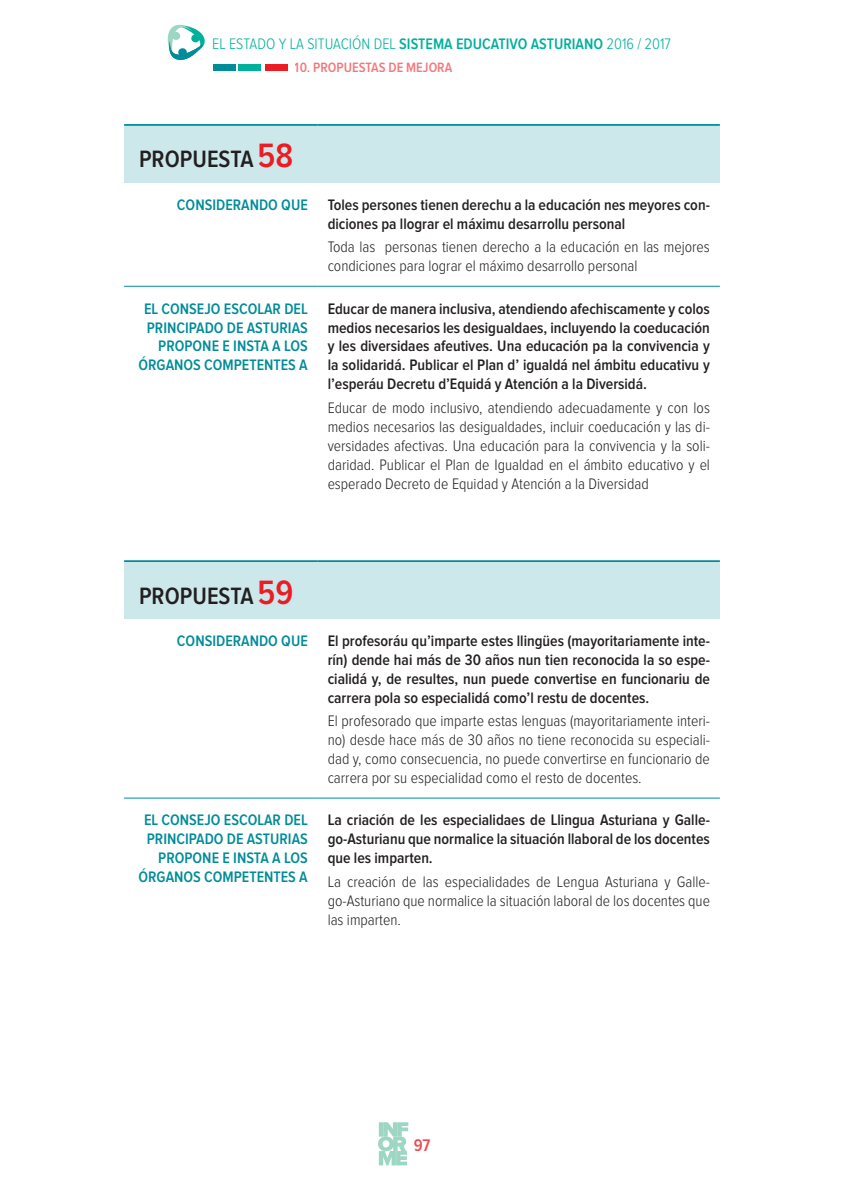
<style>
.page{position:relative;width:844px;height:1191px;background:#fff}
.page>*{position:absolute;margin:0;border:0;box-sizing:border-box;transform-origin:0 0}
.t1{font:600 24.5px "Proxima Nova Cond";color:#231f20}
.t2{font:600 17.5px "Proxima Nova Cond";color:#ed1c24}
.t3{font:300 15.75px/18.9px "Proxima Nova Cond";color:#231f20;text-align:justify}
.t4{font:600 15.75px/18.9px "Proxima Nova Cond";color:#231f20;text-align:justify}
.t5{font:600 15.75px/18.9px "Proxima Nova Cond";color:#008c99;text-align:right}
.t6{font:300 15.75px "Proxima Nova Cond";color:#00b09c}
.t7{font:600 14px "Proxima Nova Cond";color:#ed1c24}
.s1{font-weight:600}
.s2{font-size:35px;color:#ed1c24}
</style>
<div class="page">
<svg style="left:378px;top:1122px;width:30px;height:43px"></svg>
<div style="left:213px;top:64px;width:22px;height:7px;background:#008c99"></div>
<div style="left:238px;top:64px;width:23px;height:7px;background:#00b09c"></div>
<div style="left:265px;top:64px;width:22px;height:7px;background:#ed1c24"></div>
<svg style="left:167px;top:24px;width:38px;height:36px"></svg>
<div style="left:178px;top:48px;width:9px;height:9px;background:#008c99;border-radius:4px"></div>
<div style="left:124px;top:125px;width:595px;height:57px;background:#cce8eb"></div>
<hr style="left:124px;top:286px;width:193px;height:1px;background:#008c99">
<hr style="left:317px;top:286px;width:402px;height:1px;background:#008c99">
<hr style="left:124px;top:124px;width:193px;height:2px;background:#008c99">
<hr style="left:317px;top:124px;width:402px;height:2px;background:#008c99">
<div style="left:124px;top:561px;width:595px;height:57px;background:#cce8eb"></div>
<hr style="left:124px;top:797px;width:193px;height:1px;background:#008c99">
<hr style="left:317px;top:797px;width:402px;height:1px;background:#008c99">
<hr style="left:124px;top:560px;width:193px;height:2px;background:#008c99">
<hr style="left:317px;top:560px;width:402px;height:2px;background:#008c99">
<p class="t6" style="left:212px;top:36px;width:460px">EL ESTADO Y LA SITUACIÓN DEL <span class="s1">SISTEMA EDUCATIVO ASTURIANO</span> 2016 / 2017</p>
<p class="t7" style="left:295px;top:60px;width:159px">10. propuestas de mejora</p>
<h1 class="t1" style="left:139px;top:148px;width:156px">PROPUESTA <span class="s2">58</span></h1>
<p class="t5" style="left:177px;top:196px;width:132px">CONSIDERANDO QUE</p>
<p class="t4" style="left:327px;top:196px;width:383px">Toles persones tienen derechu a la educación nes meyores con&shy;diciones pa llograr el máximu desarrollu personal</p>
<p class="t3" style="left:327px;top:238px;width:383px">Toda las personas tienen derecho a la educación en las mejores condiciones para lograr el máximo desarrollo personal</p>
<p class="t5" style="left:138px;top:299px;width:171px">EL CONSEJO ESCOLAR DEL<br>PRINCIPADO DE ASTURIAS<br>PROPONE E INSTA A LOS<br>ÓRGANOS COMPETENTES A</p>
<p class="t4" style="left:327px;top:299px;width:383px">Educar de manera inclusiva, atendiendo afechiscamente y colos medios necesarios les desigualdaes, incluyendo la coeducación y les diversidaes afeutives. Una educación pa la convivencia y la solidaridá. Publicar el Plan d’ igualdá nel ámbitu educativu y l’esperáu Decretu d’Equidá y Atención a la Diversidá.</p>
<p class="t3" style="left:327px;top:399px;width:384px">Educar de modo inclusivo, atendiendo adecuadamente y con los medios necesarios las desigualdades, incluir coeducación y las di&shy;versidades afectivas. Una educación para la convivencia y la soli&shy;daridad. Publicar el Plan de Igualdad en el ámbito educativo y el esperado Decreto de Equidad y Atención a la Diversidad</p>
<h1 class="t1" style="left:139px;top:584px;width:156px">PROPUESTA <span class="s2">59</span></h1>
<p class="t5" style="left:177px;top:632px;width:132px">CONSIDERANDO QUE</p>
<p class="t4" style="left:327px;top:632px;width:384px">El profesoráu qu’imparte estes llingües (mayoritariamente inte&shy;rín) dende hai más de 30 años nun tien reconocida la so espe&shy;cialidá y, de resultes, nun puede convertise en funcionariu de carrera pola so especialidá como’l restu de docentes.</p>
<p class="t3" style="left:327px;top:712px;width:384px">El profesorado que imparte estas lenguas (mayoritariamente interi&shy;no) desde hace más de 30 años no tiene reconocida su especiali&shy;dad y, como consecuencia, no puede convertirse en funcionario de carrera por su especialidad como el resto de docentes.</p>
<p class="t5" style="left:138px;top:811px;width:171px">EL CONSEJO ESCOLAR DEL<br>PRINCIPADO DE ASTURIAS<br>PROPONE E INSTA A LOS<br>ÓRGANOS COMPETENTES A</p>
<p class="t4" style="left:327px;top:811px;width:383px">La criación de les especialidaes de Llingua Asturiana y Galle&shy;go-Asturianu que normalice la situación llaboral de los docentes que les imparten.</p>
<p class="t3" style="left:327px;top:873px;width:384px">La creación de las especialidades de Lengua Asturiana y Galle&shy;go-Asturiano que normalice la situación laboral de los docentes que las imparten.</p>
<p class="t2" style="left:413px;top:1137px;width:18px">97</p>
</div>
